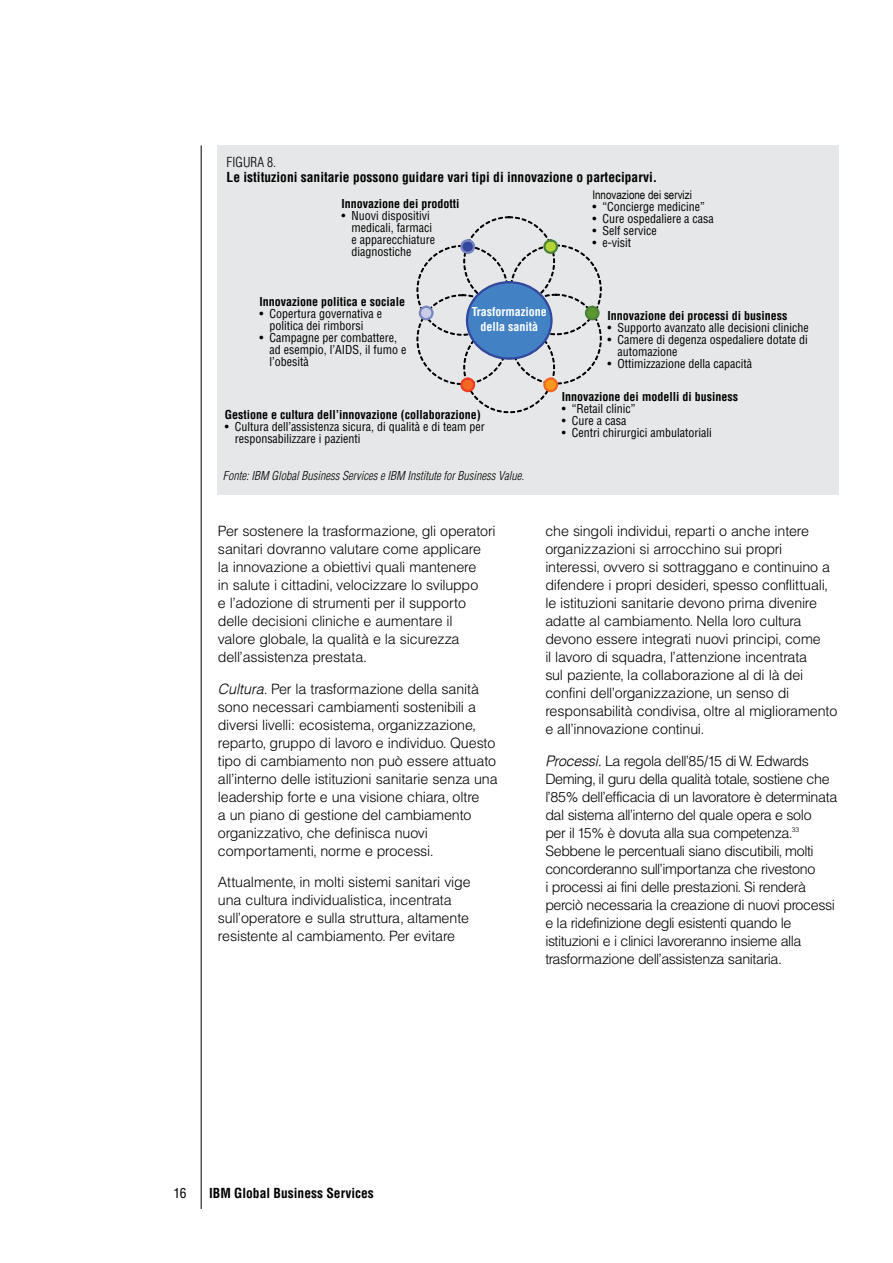
<style>
.page{position:relative;width:893px;height:1263px;background:#fff}
.page>*{position:absolute;margin:0;border:0;box-sizing:border-box;transform-origin:0 0}
.t1{font:300 14.25px/18px "IBM Helvetica";letter-spacing:-.015em;color:#000}
.t2{font:700 condensed 13.5px "Helvetica";color:#000}
.t3{font:300 condensed 13.5px "Helvetica";color:#000}
.t4{font:condensed 13.5px "Helvetica";color:#000}
.t5{font:condensed 12px/12px "Helvetica";color:#000}
.t6{font:700 condensed 12px "Helvetica";color:#000}
.t7{font:italic 300 condensed 12px "Helvetica";color:#000}
.t8{font:700 condensed 12px/15px "Helvetica";color:#fff;text-align:center}
.t9{font:12px "Arial Narrow";color:#000}
.s1{font-family:"IBM Helv";font-style:italic}
</style>
<div class="page">
<hr style="left:201px;top:145px;width:1px;height:1064px;background:#000">
<div style="left:218px;top:145px;width:621px;height:350px;background:#e6e7e8"></div>
<svg style="left:417px;top:216px;width:184px;height:197px"></svg>
<div style="left:466px;top:282px;width:86px;height:77px;background:#4281c3;border-radius:50%"></div>
<div style="left:466px;top:281px;width:87px;height:79px;border:2px solid #33479d;border-radius:50%"></div>
<div style="left:461px;top:240px;width:14px;height:13px;background:#33479d;border-radius:50%"></div>
<div style="left:460px;top:239px;width:15px;height:15px;border:2px solid #7985c1;border-radius:50%"></div>
<svg style="left:544px;top:240px;width:14px;height:13px"></svg>
<div style="left:543px;top:239px;width:15px;height:15px;border:2px solid #4b833c;border-radius:50%"></div>
<div style="left:585px;top:306px;width:14px;height:14px;background:#5d9732;border-radius:50%"></div>
<div style="left:585px;top:306px;width:15px;height:14px;border:2px solid #4b833c;border-radius:50%"></div>
<div style="left:419px;top:306px;width:14px;height:14px;background:#cacce7;border-radius:50%"></div>
<div style="left:419px;top:306px;width:15px;height:14px;border:2px solid #7985c1;border-radius:50%"></div>
<div style="left:461px;top:378px;width:14px;height:14px;background:#f26722;border-radius:50%"></div>
<div style="left:460px;top:377px;width:15px;height:15px;border:2px solid #ef3e23;border-radius:50%"></div>
<div style="left:544px;top:378px;width:14px;height:14px;background:#f8991d;border-radius:50%"></div>
<div style="left:543px;top:377px;width:15px;height:15px;border:2px solid #f26722;border-radius:50%"></div>
<p class="t3" style="left:227px;top:154px;width:51px">FIGURA 8.</p>
<p class="t2" style="left:227px;top:169px;width:432px">Le istituzioni sanitarie possono guidare vari tipi di innovazione o parteciparvi.</p>
<p class="t6" style="left:342px;top:196px;width:120px">Innovazione dei prodotti</p>
<p class="t5" style="left:352px;top:210px;width:85px;text-indent:-10px">• Nuovi dispositivi medicali, farmaci e apparecchiature diagnostiche</p>
<p class="t6" style="left:259px;top:295px;width:147px">Innovazione politica e sociale</p>
<p class="t5" style="left:269px;top:308px;width:114px;text-indent:-10px">• Copertura governativa e politica dei rimborsi</p>
<p class="t5" style="left:269px;top:332px;width:138px;text-indent:-10px">• Campagne per combattere, ad esempio, l’AIDS, il fumo e l’obesità</p>
<p class="t8" style="left:472px;top:304px;width:77px">Trasformazione della sanità</p>
<p class="t6" style="left:225px;top:407px;width:257px">Gestione e cultura dell’innovazione (collaborazione)</p>
<p class="t5" style="left:235px;top:421px;width:252px;text-indent:-10px">• Cultura dell’assistenza sicura, di qualità e di team per responsabilizzare i pazienti</p>
<p class="t7" style="left:223px;top:468px;width:303px">Fonte: IBM Global Business Services e IBM Institute for Business Value.</p>
<p class="t9" style="left:592px;top:186px;width:101px">Innovazione dei servizi</p>
<p class="t5" style="left:592px;top:201px;width:114px">• “Concierge medicine”</p>
<p class="t5" style="left:592px;top:213px;width:123px">• Cure ospedaliere a casa</p>
<p class="t5" style="left:592px;top:225px;width:66px">• Self service</p>
<p class="t5" style="left:592px;top:237px;width:40px">• e-visit</p>
<p class="t6" style="left:607px;top:308px;width:181px">Innovazione dei processi di business</p>
<p class="t5" style="left:607px;top:322px;width:203px">• Supporto avanzato alle decisioni cliniche</p>
<p class="t5" style="left:617px;top:334px;width:192px;text-indent:-10px">• Camere di degenza ospedaliere dotate di automazione</p>
<p class="t5" style="left:607px;top:358px;width:146px">• Ottimizzazione della capacità</p>
<p class="t6" style="left:562px;top:389px;width:178px">Innovazione dei modelli di business</p>
<p class="t5" style="left:562px;top:403px;width:75px">• “Retail clinic”</p>
<p class="t5" style="left:562px;top:415px;width:66px">• Cure a casa</p>
<p class="t5" style="left:562px;top:427px;width:151px">• Centri chirurgici ambulatoriali</p>
<p class="t1" style="left:218px;top:522px;width:279px">Per sostenere la trasformazione, gli operatori sanitari dovranno valutare come applicare<br>la innovazione a obiettivi quali mantenere<br>in salute i cittadini, velocizzare lo sviluppo<br>e l’adozione di strumenti per il supporto delle decisioni cliniche e aumentare il<br>valore globale, la qualità e la sicurezza dell’assistenza prestata.</p>
<p class="t1" style="left:218px;top:679px;width:281px"><span class="s1">Cultura</span>. Per la trasformazione della sanità sono necessari cambiamenti sostenibili a diversi livelli: ecosistema, organizzazione, reparto, gruppo di lavoro e individuo. Questo tipo di cambiamento non può essere attuato all’interno delle istituzioni sanitarie senza una leadership forte e una visione chiara, oltre<br>a un piano di gestione del cambiamento organizzativo, che definisca nuovi comportamenti, norme e processi.</p>
<p class="t1" style="left:218px;top:873px;width:254px">Attualmente, in molti sistemi sanitari vige una cultura individualistica, incentrata sull’operatore e sulla struttura, altamente resistente al cambiamento. Per evitare</p>
<p class="t1" style="left:545px;top:522px;width:293px">che singoli individui, reparti o anche intere organizzazioni si arrocchino sui propri interessi, ovvero si sottraggano e continuino a difendere i propri desideri, spesso conflittuali, le istituzioni sanitarie devono prima divenire adatte al cambiamento. Nella loro cultura devono essere integrati nuovi principi, come<br>il lavoro di squadra, l’attenzione incentrata<br>sul paziente, la collaborazione al di là dei confini dell’organizzazione, un senso di responsabilità condivisa, oltre al miglioramento e all’innovazione continui.</p>
<p class="t1" style="left:545px;top:751px;width:294px"><span class="s1">Processi.</span> La regola dell’85/15 di W. Edwards Deming, il guru della qualità totale, sostiene che l’85% dell’efficacia di un lavoratore è determinata dal sistema all’interno del quale opera e solo<br>per il 15% è dovuta alla sua competenza.<sup>33<br></sup>Sebbene le percentuali siano discutibili, molti concorderanno sull’importanza che rivestono<br>i processi ai fini delle prestazioni. Si renderà perciò necessaria la creazione di nuovi processi e la ridefinizione degli esistenti quando le istituzioni e i clinici lavoreranno insieme alla trasformazione dell’assistenza sanitaria.</p>
<p class="t4" style="left:173px;top:1185px;width:15px">16</p>
<p class="t2" style="left:209px;top:1185px;width:166px">IBM Global Business Services</p>
</div>
